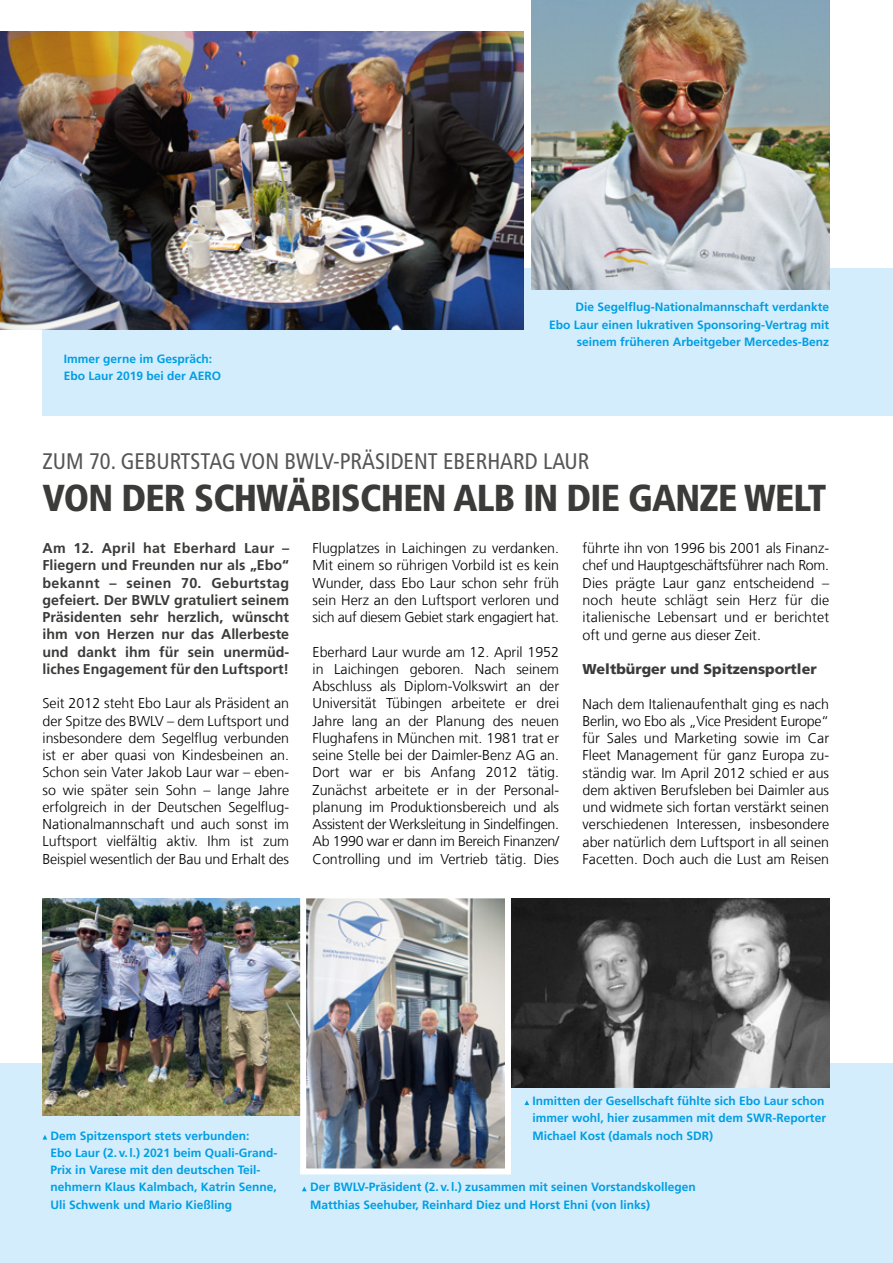
<style>
.page{position:relative;width:893px;height:1263px;background:#fff}
.page>*{position:absolute;margin:0;border:0;box-sizing:border-box;transform-origin:0 0}
.t1{font:900 condensed 37.5px "Frutiger LT Com";letter-spacing:-.02em;color:#3b3b3a}
.t2{font:condensed 22.5px "Frutiger LT Com";color:#565656}
.t3{font:300 14.25px/17.2px "Frutiger LT Com";color:#000;text-align:justify}
.t4{font:700 14.25px/17.2px "Frutiger LT Com";color:#3b3b3a;text-align:justify}
.t5{font:900 14.25px "Frutiger LT Com";color:#3b3b3a}
.t6{font:700 12px/17.2px "Frutiger LT Com";color:#009ee3}
</style>
<div class="page">
<div style="left:43px;top:268px;width:850px;height:147px;background:#d4edfc"></div>
<div style="left:0;top:1063px;width:893px;height:200px;background:#d4edfc"></div>
<img style="left:514px;top:898px;width:315px;height:190px">
<img style="left:531px;top:0;width:298px;height:289px">
<img style="left:0;top:32px;width:523px;height:297px">
<img style="left:43px;top:898px;width:254px;height:217px">
<img style="left:297px;top:898px;width:217px;height:277px">
<svg style="left:43px;top:1135px;width:4px;height:4px"></svg>
<svg style="left:302px;top:1186px;width:5px;height:5px"></svg>
<svg style="left:524px;top:1100px;width:5px;height:5px"></svg>
<p class="t6" style="left:64px;top:350px;width:159px">Immer gerne im Gespräch:<br>Ebo Laur 2019 bei der AERO</p>
<p class="t6" style="left:549px;top:299px;width:282px;text-align:right">Die Segelflug-Nationalmannschaft verdankte<br>Ebo Laur einen lukrativen Sponsoring-Vertrag mit seinem früheren Arbeitgeber Mercedes-Benz</p>
<h2 class="t2" style="left:43px;top:448px;width:548px">ZUM 70. GEBURTSTAG VON BWLV-PRÄSIDENT EBERHARD LAUR</h2>
<h1 class="t1" style="left:43px;top:476px;width:785px">VON DER SCHWÄBISCHEN ALB IN DIE GANZE WELT</h1>
<p class="t4" style="left:43px;top:539px;width:248px">Am 12. April hat Eberhard Laur – Fliegern und Freunden nur als „Ebo“ bekannt – seinen 70. Geburtstag gefeiert. Der BWLV gratuliert seinem Präsidenten sehr herzlich, wünscht ihm von Herzen nur das Allerbeste und dankt ihm für sein unermüd&shy;liches Engagement für den Luftsport!</p>
<p class="t3" style="left:43px;top:695px;width:248px">Seit 2012 steht Ebo Laur als Präsident an der Spitze des BWLV – dem Luftsport und insbesondere dem Segelflug verbunden ist er aber quasi von Kindesbeinen an.<br>Schon sein Vater Jakob Laur war – eben&shy;so wie später sein Sohn – lange Jahre erfolgreich in der Deutschen Segelflug-Nationalmannschaft und auch sonst im Luftsport vielfältig aktiv. Ihm ist zum Beispiel wesentlich der Bau und Erhalt des</p>
<p class="t3" style="left:313px;top:540px;width:248px">Flugplatzes in Laichingen zu verdanken.<br>Mit einem so rührigen Vorbild ist es kein Wunder, dass Ebo Laur schon sehr früh sein Herz an den Luftsport verloren und sich auf diesem Gebiet stark engagiert hat.</p>
<p class="t3" style="left:313px;top:643px;width:248px">Eberhard Laur wurde am 12. April 1952 in Laichingen geboren. Nach seinem Abschluss als Diplom-Volkswirt an der Universität Tübingen arbeitete er drei Jahre lang an der Planung des neuen Flughafens in München mit. 1981 trat er seine Stelle bei der Daimler-Benz AG an.<br>Dort war er bis Anfang 2012 tätig.<br>Zunächst arbeitete er in der Personal&shy;planung im Produktionsbereich und als Assistent der Werksleitung in Sindelfingen.<br>Ab 1990 war er dann im Bereich Finanzen/ Controlling und im Vertrieb tätig. Dies</p>
<p class="t3" style="left:583px;top:540px;width:248px">führte ihn von 1996 bis 2001 als Finanz&shy;chef und Hauptgeschäftsführer nach Rom.<br>Dies prägte Laur ganz entscheidend – noch heute schlägt sein Herz für die italienische Lebensart und er berichtet oft und gerne aus dieser Zeit.</p>
<p class="t5" style="left:583px;top:660px;width:236px">Weltbürger und Spitzensportler</p>
<p class="t3" style="left:583px;top:695px;width:248px">Nach dem Italienaufenthalt ging es nach Berlin, wo Ebo als „Vice President Europe“ für Sales und Marketing sowie im Car Fleet Management für ganz Europa zu&shy;ständig war. Im April 2012 schied er aus dem aktiven Berufsleben bei Daimler aus und widmete sich fortan verstärkt seinen verschiedenen Interessen, insbesondere aber natürlich dem Luftsport in all seinen Facetten. Doch auch die Lust am Reisen</p>
<p class="t6" style="left:51px;top:1127px;width:228px">Dem Spitzensport stets verbunden:<br>Ebo Laur (2.v.l.) 2021 beim Quali-Grand-Prix in Varese mit den deutschen Teil&shy;nehmern Klaus Kalmbach, Katrin Senne, Uli Schwenk und Mario Kießling</p>
<p class="t6" style="left:533px;top:1092px;width:295px;text-align:justify">Inmitten der Gesellschaft fühlte sich Ebo Laur schon immer wohl, hier zusammen mit dem SWR-Reporter Michael Kost (damals noch SDR)</p>
<p class="t6" style="left:310px;top:1178px;width:387px">Der BWLV-Präsident (2.v.l.) zusammen mit seinen Vorstandskollegen<br>Matthias Seehuber, Reinhard Diez und Horst Ehni (von links)</p>
</div>
